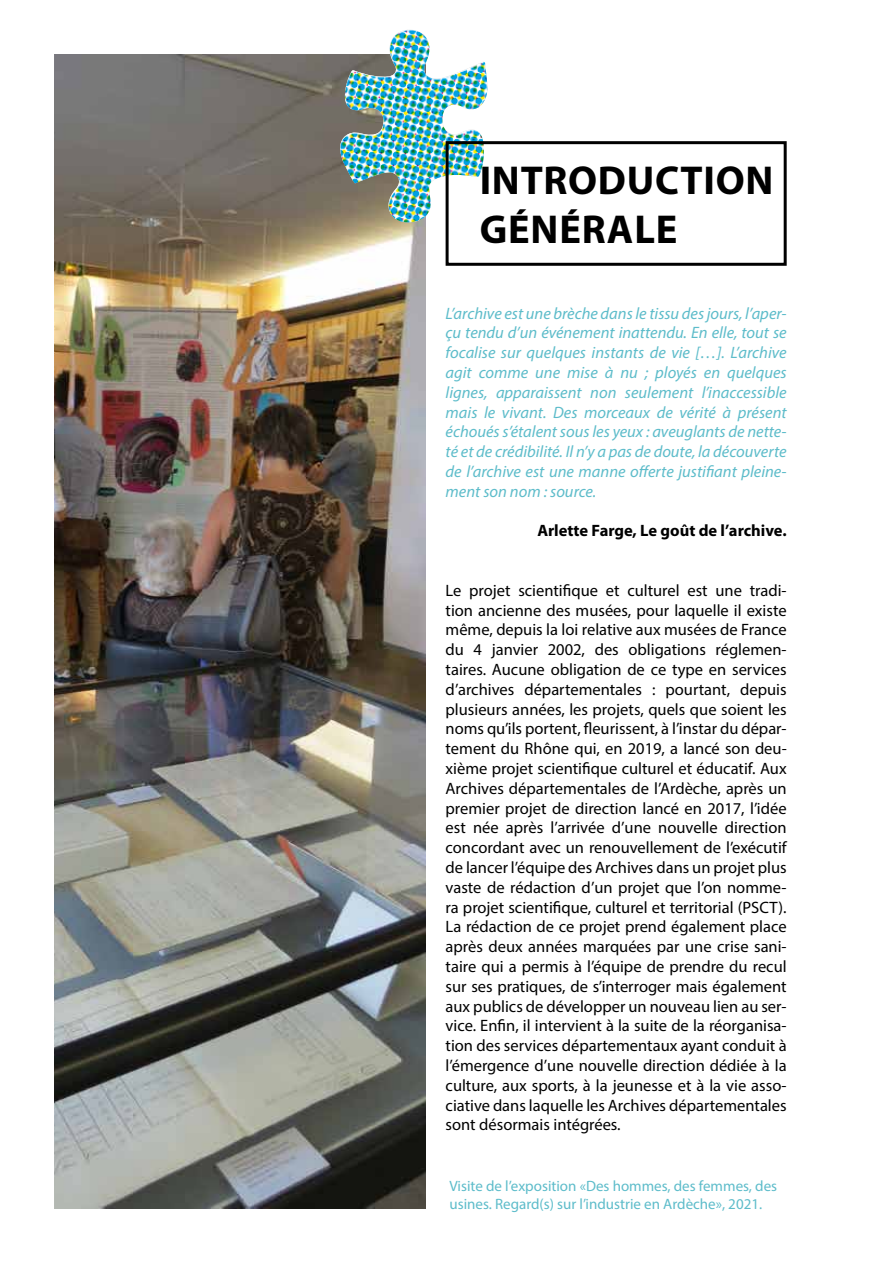
<style>
.page{position:relative;width:893px;height:1263px;background:#fff}
.page>*{position:absolute;margin:0;border:0;box-sizing:border-box;transform-origin:0 0}
.t1{font:700 40.5px/48.6px "Myriad Pro";letter-spacing:.02em;color:#000}
.t2{font:16.5px/19.8px "Myriad Pro";color:#000;text-align:justify}
.t3{font:italic 16.5px/19.8px "Myriad Pro";color:#5dbcca;text-align:justify}
.t4{font:700 16.5px "Myriad Pro";color:#000}
.t5{font:15px/18px "Myriad Pro";color:#5dbcca}
</style>
<div class="page">
<img style="left:54px;top:54px;width:371px;height:1155px">
<img style="left:338px;top:30px;width:150px;height:194px">
<div style="left:446px;top:141px;width:341px;height:125px;border:3px solid #000"></div>
<h1 class="t1" style="left:480px;top:155px;width:295px">INTRODUCTION<br>GÉNÉRALE</h1>
<p class="t3" style="left:446px;top:303px;width:343px">L’archive est une brèche dans le tissu des jours, l’aper&shy;çu tendu d’un événement inattendu. En elle, tout se focalise sur quelques instants de vie […]. L’archive agit comme une mise à nu ; ployés en quelques lignes, apparaissent non seulement l’inaccessible mais le vivant. Des morceaux de vérité à présent échoués s’étalent sous les yeux : aveuglants de nette&shy;té et de crédibilité. Il n’y a pas de doute, la découverte de l’archive est une manne offerte justifiant pleine&shy;ment son nom : source.</p>
<p class="t4" style="left:537px;top:520px;width:251px">Arlette Farge, Le goût de l’archive.</p>
<p class="t2" style="left:446px;top:580px;width:343px">Le projet scientifique et culturel est une tradi&shy;tion ancienne des musées, pour laquelle il existe même, depuis la loi relative aux musées de France du 4 janvier 2002, des obligations réglemen&shy;taires. Aucune obligation de ce type en services d’archives départementales : pourtant, depuis plusieurs années, les projets, quels que soient les noms qu’ils portent, fleurissent, à l’instar du dépar&shy;tement du Rhône qui, en 2019, a lancé son deu&shy;xième projet scientifique culturel et éducatif. Aux Archives départementales de l’Ardèche, après un premier projet de direction lancé en 2017, l’idée est née après l’arrivée d’une nouvelle direction concordant avec un renouvellement de l’exécutif de lancer l’équipe des Archives dans un projet plus vaste de rédaction d’un projet que l’on nomme&shy;ra projet scientifique, culturel et territorial (PSCT).<br>La rédaction de ce projet prend également place après deux années marquées par une crise sani&shy;taire qui a permis à l’équipe de prendre du recul sur ses pratiques, de s’interroger mais également aux publics de développer un nouveau lien au ser&shy;vice. Enfin, il intervient à la suite de la réorganisa&shy;tion des services départementaux ayant conduit à l’émergence d’une nouvelle direction dédiée à la culture, aux sports, à la jeunesse et à la vie asso&shy;ciative dans laquelle les Archives départementales sont désormais intégrées.</p>
<p class="t5" style="left:449px;top:1177px;width:329px">Visite de l’exposition «Des hommes, des femmes, des usines. Regard(s) sur l’industrie en Ardèche», 2021.</p>
</div>
